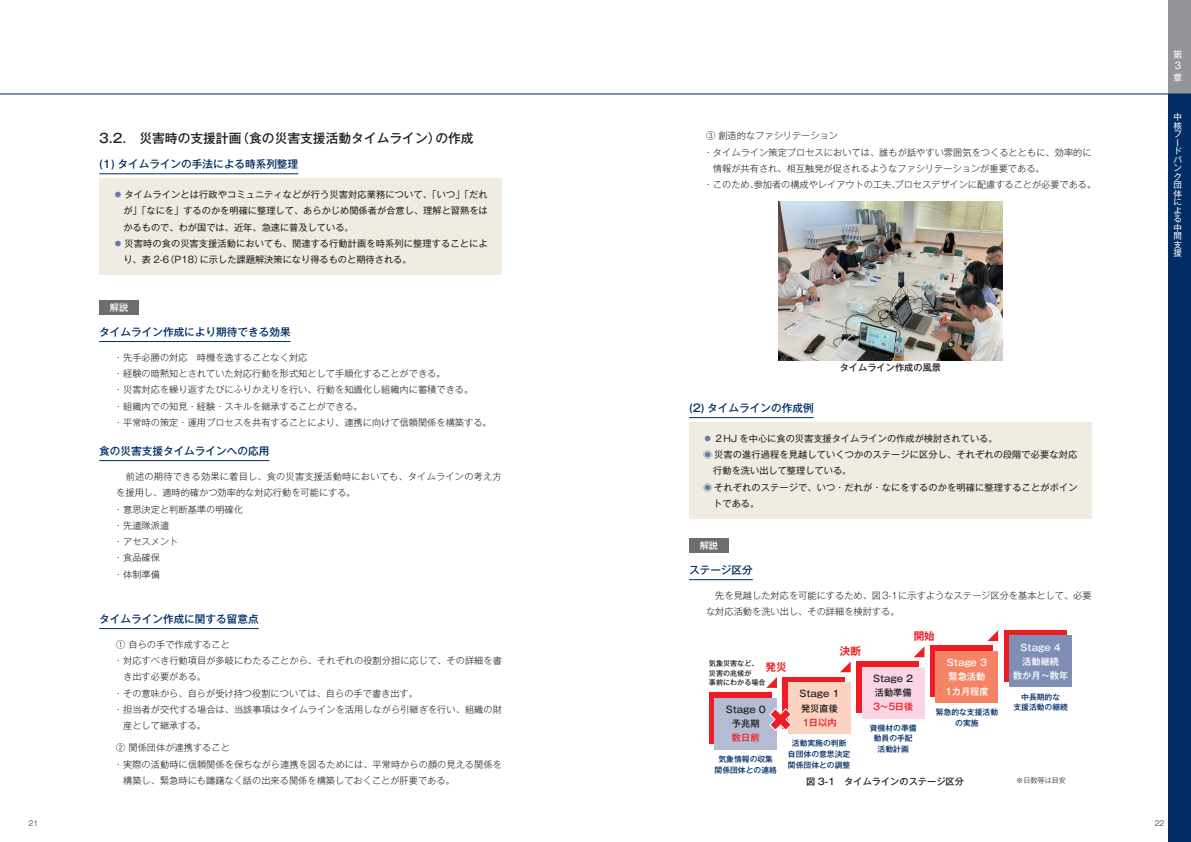
<style>
.page{position:relative;width:1191px;height:842px;background:#fff}
.page>*{position:absolute;margin:0;border:0;box-sizing:border-box;transform-origin:0 0}
.t1{font:500 12.8px "Gothic MB101 Pr 5";color:#231f20}
.t2{font:500 10.6px "Gothic MB101 Pr 5";color:#002d66}
.t3{font:700 10.6px "Gothic MB101 Pr 5 De";color:#ee1d23}
.t4{font:300 9.2px/16.3px "Gothic MB101 Pr 5";color:#231f20}
.t5{font:9.2px "Gothic MB101 Pr 5";letter-spacing:.01em;color:#231f20}
.t6{font:500 9.2px/14.2px "Gothic MB101 Pr 5";color:#231f20}
.t7{font:500 9.2px/14.2px "Gothic MB101 Pr 5";color:#fff;text-align:center}
.t8{font:500 9.2px "Gothic MB101 Pr 5";color:#ee1d23}
.t9{font:9.2px/11.5px "Gothic MB101 Pr 5";color:#fff;text-align:justify}
.t10{font:8.5px/8.5px "Gothic MB101 Pr 5";color:#fff}
.t11{font:500 7.8px/10.6px "Gothic MB101 Pr 5";color:#002d66;text-align:center}
.t12{font:500 7.1px/9.2px "Gothic MB101 Pr 5";color:#231f20}
.t13{font:300 7.1px "Gothic MB101 Pr 5";color:#231f20}
.s1{color:#677aa4}
</style>
<div class="page">
<div style="left:1168px;top:0;width:23px;height:842px;background:#002d66"></div>
<div style="left:1168px;top:0;width:23px;height:94px;background:#939598"></div>
<hr style="left:0;top:94px;width:1191px;height:1px;background:#002d66">
<div style="left:99px;top:179px;width:403px;height:96px;background:#f1ece2"></div>
<hr style="left:99px;top:341px;width:192px;height:1px;background:#002d66">
<hr style="left:99px;top:460px;width:170px;height:1px;background:#002d66">
<hr style="left:99px;top:628px;width:160px;height:1px;background:#002d66">
<div style="left:99px;top:300px;width:40px;height:15px;background:#6c6d70"></div>
<hr style="left:99px;top:174px;width:199px;height:1px;background:#002d66">
<div style="left:689px;top:422px;width:402px;height:97px;background:#f1ece2"></div>
<img style="left:778px;top:201px;width:224px;height:159px">
<hr style="left:689px;top:579px;width:64px;height:1px;background:#002d66">
<div style="left:689px;top:539px;width:40px;height:14px;background:#6c6d70"></div>
<div style="left:709px;top:693px;width:62px;height:51px;background:#ee1d23"></div>
<div style="left:856px;top:661px;width:62px;height:51px;background:#ee1d23"></div>
<div style="left:782px;top:677px;width:63px;height:51px;background:#ee1d23"></div>
<div style="left:930px;top:646px;width:62px;height:51px;background:#ee1d23"></div>
<div style="left:1003px;top:630px;width:63px;height:51px;background:#ee1d23"></div>
<div style="left:714px;top:698px;width:63px;height:51px;background:#b4bcd4"></div>
<div style="left:862px;top:667px;width:62px;height:51px;background:#fad5e5"></div>
<div style="left:788px;top:683px;width:62px;height:51px;background:#fcd2c0"></div>
<div style="left:935px;top:651px;width:63px;height:51px;background:#f48465"></div>
<div style="left:1009px;top:636px;width:62px;height:51px;background:#7e8eb4"></div>
<svg style="left:766px;top:677px;width:11px;height:11px"></svg>
<svg style="left:840px;top:662px;width:10px;height:10px"></svg>
<svg style="left:914px;top:647px;width:10px;height:10px"></svg>
<svg style="left:987px;top:630px;width:11px;height:11px"></svg>
<svg style="left:769px;top:708px;width:23px;height:23px"></svg>
<hr style="left:689px;top:417px;width:124px;height:1px;background:#002d66">
<h1 class="t1" style="left:99px;top:127px;width:376px">3.2.　災害時の支援計画（食の災害支援活動タイムライン）の作成</h1>
<p class="t2" style="left:99px;top:155px;width:200px">(1) タイムラインの手法による時系列整理</p>
<p class="t5" style="left:113px;top:187px;width:376px"><span class="s1">⃝</span> タイムラインとは行政やコミュニティなどが行う災害対応業務について、「いつ」「だれ</p>
<p class="t5" style="left:123px;top:203px;width:366px">が」「なにを」するのかを明確に整理して、あらかじめ関係者が合意し、理解と習熟をは</p>
<p class="t5" style="left:123px;top:219px;width:232px">かるもので、わが国では、近年、急速に普及している。</p>
<p class="t5" style="left:113px;top:236px;width:376px"><span class="s1">⃝</span> 災害時の食の災害支援活動においても、関連する行動計画を時系列に整理することによ</p>
<p class="t5" style="left:123px;top:252px;width:290px">り、表 2-6（P18）に示した課題解決策になり得るものと期待される。</p>
<p class="t4" style="left:706px;top:127px;width:134px">③ 創造的なファシリテーション</p>
<p class="t4" style="left:704px;top:143px;width:389px">・タイムライン策定プロセスにおいては、誰もが話やすい雰囲気をつくるとともに、効率的に</p>
<p class="t4" style="left:713px;top:160px;width:333px">情報が共有され、相互触発が促されるようなファシリテーションが重要である。</p>
<p class="t4" style="left:704px;top:176px;width:394px">・このため、参加者の構成やレイアウトの工夫、プロセスデザインに配慮することが必要である。</p>
<p class="t9" style="left:1173px;top:48px;width:10px">第3章</p>
<p class="t10" style="left:1173px;top:112px;width:10px">中核フードバンク団体による中間支援</p>
<p class="t7" style="left:110px;top:300px;width:20px">解説</p>
<p class="t2" style="left:99px;top:323px;width:193px">タイムライン作成により期待できる効果</p>
<p class="t4" style="left:114px;top:348px;width:379px">・先手必勝の対応　時機を逸することなく対応<br>・経験の暗黙知とされていた対応行動を形式知として手順化することができる。<br>・災害対応を繰り返すたびにふりかえりを行い、行動を知識化し組織内に蓄積できる。<br>・組織内での知見・経験・スキルを継承することができる。<br>・平常時の策定・運用プロセスを共有することにより、連携に向けて信頼関係を構築する。</p>
<p class="t2" style="left:99px;top:442px;width:172px">食の災害支援タイムラインへの応用</p>
<p class="t4" style="left:114px;top:467px;width:389px">　前述の期待できる効果に着目し、食の災害支援活動時においても、タイムラインの考え方を援用し、適時的確かつ効率的な対応行動を可能にする。<br>・意思決定と判断基準の明確化<br>・先遣隊派遣<br>・アセスメント<br>・食品確保<br>・体制準備</p>
<p class="t2" style="left:99px;top:610px;width:161px">タイムライン作成に関する留意点</p>
<p class="t4" style="left:116px;top:635px;width:115px">① 自らの手で作成すること</p>
<p class="t4" style="left:114px;top:652px;width:389px">・対応すべき行動項目が多岐にわたることから、それぞれの役割分担に応じて、その詳細を書</p>
<p class="t4" style="left:123px;top:668px;width:84px">き出す必要がある。</p>
<p class="t4" style="left:114px;top:684px;width:306px">・その意味から、自らが受け持つ役割については、自らの手で書き出す。</p>
<p class="t4" style="left:114px;top:701px;width:389px">・担当者が交代する場合は、当該事項はタイムラインを活用しながら引継ぎを行い、組織の財</p>
<p class="t4" style="left:123px;top:717px;width:84px">産として継承する。</p>
<p class="t4" style="left:116px;top:739px;width:115px">② 関係団体が連携すること</p>
<p class="t4" style="left:114px;top:755px;width:389px">・実際の活動時に信頼関係を保ちながら連携を図るためには、平常時からの顔の見える関係を</p>
<p class="t4" style="left:123px;top:771px;width:333px">構築し、緊急時にも躊躇なく話の出来る関係を構築しておくことが肝要である。</p>
<p class="t2" style="left:689px;top:399px;width:126px">(2) タイムラインの作成例</p>
<p class="t6" style="left:839px;top:360px;width:103px">タイムライン作成の風景</p>
<p class="t5" style="left:703px;top:431px;width:296px"><span class="s1">⃝</span> ２HJ を中心に食の災害支援タイムラインの作成が検討されている。</p>
<p class="t5" style="left:703px;top:447px;width:376px"><span class="s1">◉</span> 災害の進行過程を見越していくつかのステージに区分し、それぞれの段階で必要な対応</p>
<p class="t5" style="left:713px;top:463px;width:140px">行動を洗い出して整理している。</p>
<p class="t5" style="left:703px;top:480px;width:376px"><span class="s1">◉</span> それぞれのステージで、いつ・だれが・なにをするのかを明確に整理することがポイン</p>
<p class="t5" style="left:713px;top:496px;width:48px">トである。</p>
<p class="t7" style="left:699px;top:538px;width:20px">解説</p>
<p class="t2" style="left:689px;top:561px;width:65px">ステージ区分</p>
<p class="t4" style="left:706px;top:586px;width:387px">　先を見越した対応を可能にするため、図3-1に示すようなステージ区分を基本として、必要な対応活動を洗い出し、その詳細を検討する。</p>
<p class="t3" style="left:913px;top:627px;width:23px">開始</p>
<p class="t12" style="left:709px;top:658px;width:58px">気象災害など、災害の兆候が<br>事前にわかる場合</p>
<p class="t3" style="left:765px;top:658px;width:23px">発災</p>
<p class="t3" style="left:840px;top:642px;width:23px">決断</p>
<p class="t6" style="left:725px;top:702px;width:42px;text-align:center">Stage 0予兆期</p>
<p class="t8" style="left:732px;top:730px;width:29px">数日前</p>
<p class="t11" style="left:714px;top:753px;width:64px">気象情報の収集関係団体との連絡</p>
<p class="t6" style="left:799px;top:686px;width:42px">Stage 1発災直後</p>
<p class="t8" style="left:802px;top:715px;width:36px">1日以内</p>
<p class="t11" style="left:788px;top:737px;width:64px">活動実施の判断自団体の意思決定関係団体との調整</p>
<p class="t6" style="left:873px;top:670px;width:42px">Stage 2活動準備</p>
<p class="t8" style="left:873px;top:699px;width:42px">3〜5日後</p>
<p class="t11" style="left:870px;top:722px;width:48px">資機材の準備動員の手配活動計画</p>
<p class="t7" style="left:945px;top:655px;width:45px">Stage 3緊急活動<br>1カ月程度</p>
<p class="t11" style="left:935px;top:706px;width:64px">緊急的な支援活動の実施</p>
<p class="t7" style="left:1013px;top:639px;width:57px">Stage 4<br>活動継続<br>数か月〜数年</p>
<p class="t11" style="left:1013px;top:691px;width:56px">中長期的な<br>支援活動の継続</p>
<p class="t6" style="left:806px;top:773px;width:159px">図 3-1　タイムラインのステージ区分</p>
<p class="t13" style="left:1016px;top:774px;width:51px">※日数等は目安</p>
<p class="t13" style="left:29px;top:817px;width:11px">21</p>
<p class="t13" style="left:1154px;top:817px;width:11px">22</p>
</div>
